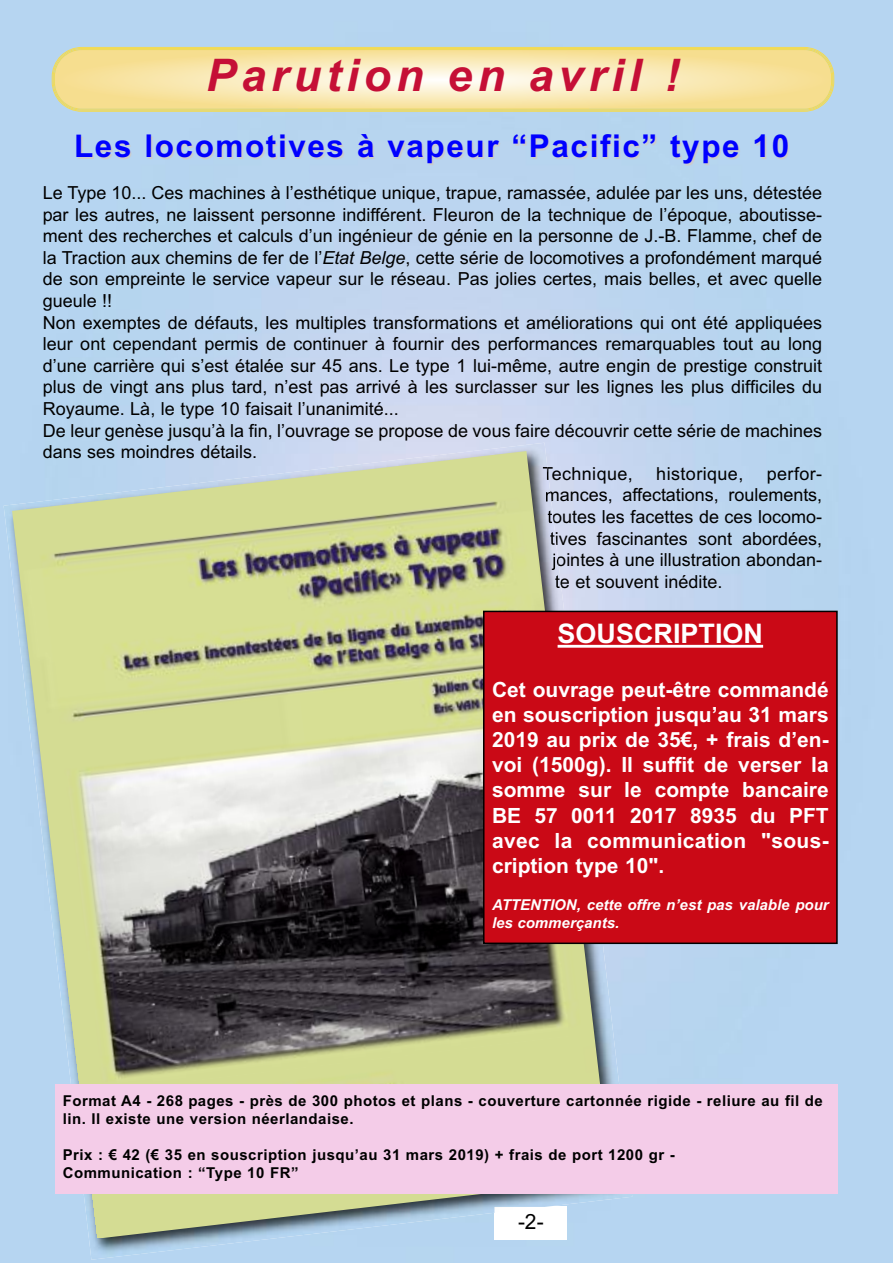
<style>
.page{position:relative;width:893px;height:1263px;background:#fff}
.page>*{position:absolute;margin:0;border:0;box-sizing:border-box;transform-origin:0 0}
.t1{font:italic 700 45px "Arial";letter-spacing:.11em;color:#c50f36}
.t2{font:700 31.5px "Arial";letter-spacing:.05em;color:#00f}
.t3{font:700 27px "Arial";color:#fff}
.t4{font:700 21px/25.2px "Arial";color:#fff;text-align:justify}
.t5{font:21px "Arial";color:#000}
.t6{font:18px "Arial";color:#000}
.t7{font:18px "Arial";letter-spacing:.02em;color:#000}
.t8{font:700 15px/18px "Arial";letter-spacing:.035em;color:#000}
.t9{font:italic 700 15px/18px "Arial";color:#fff}
.s1{font-style:italic}
</style>
<div class="page">
<svg style="left:51px;top:47px;width:784px;height:65px;background:#e1d87e"></svg>
<svg style="left:53px;top:48px;width:780px;height:63px;background:#e8d96d"></svg>
<svg style="left:53px;top:49px;width:779px;height:61px;background:#f7e6ab"></svg>
<img style="left:4px;top:443px;width:628px;height:817px">
<img style="left:12px;top:451px;width:599px;height:787px">
<div style="left:55px;top:1084px;width:783px;height:109px;background:#f4cce8"></div>
<div style="left:484px;top:611px;width:353px;height:332px;background:#ca0916"></div>
<div style="left:483px;top:611px;width:355px;height:333px;border:2px solid #000"></div>
<hr style="left:558px;top:645px;width:205px;height:3px;background:#fff">
<h1 class="t1" style="left:206px;top:50px;width:475px">Parution en avril !</h1>
<h2 class="t2" style="left:74px;top:128px;width:717px">Les locomotives à vapeur “Pacific” type 10</h2>
<p class="t6" style="left:43px;top:182px;width:781px">Le Type 10... Ces machines à l’esthétique unique, trapue, ramassée, adulée par les uns, détestée</p>
<p class="t6" style="left:43px;top:204px;width:781px">par les autres, ne laissent personne indifférent. Fleuron de la technique de l’époque, aboutisse-</p>
<p class="t6" style="left:43px;top:225px;width:781px">ment des recherches et calculs d’un ingénieur de génie en la personne de J.-B. Flamme, chef de</p>
<p class="t6" style="left:43px;top:247px;width:781px">la Traction aux chemins de fer de l’<span class="s1">Etat Belge</span>, cette série de locomotives a profondément marqué</p>
<p class="t6" style="left:43px;top:269px;width:781px">de son empreinte le service vapeur sur le réseau. Pas jolies certes, mais belles, et avec quelle</p>
<p class="t6" style="left:43px;top:290px;width:71px">gueule !!</p>
<p class="t6" style="left:43px;top:312px;width:781px">Non exemptes de défauts, les multiples transformations et améliorations qui ont été appliquées</p>
<p class="t6" style="left:43px;top:333px;width:781px">leur ont cependant permis de continuer à fournir des performances remarquables tout au long</p>
<p class="t6" style="left:43px;top:355px;width:781px">d’une carrière qui s’est étalée sur 45 ans. Le type 1 lui-même, autre engin de prestige construit</p>
<p class="t6" style="left:43px;top:377px;width:781px">plus de vingt ans plus tard, n’est pas arrivé à les surclasser sur les lignes les plus difficiles du</p>
<p class="t6" style="left:43px;top:398px;width:358px">Royaume. Là, le type 10 faisait l’unanimité...</p>
<p class="t6" style="left:43px;top:420px;width:781px">De leur genèse jusqu’à la fin, l’ouvrage se propose de vous faire découvrir cette série de machines</p>
<p class="t6" style="left:43px;top:441px;width:216px">dans ses moindres détails.</p>
<p class="t7" style="left:542px;top:463px;width:92px">Technique,</p>
<p class="t7" style="left:656px;top:463px;width:89px">historique,</p>
<p class="t6" style="left:767px;top:463px;width:57px">perfor-</p>
<p class="t6" style="left:545px;top:485px;width:279px">mances, affectations, roulements,</p>
<p class="t6" style="left:547px;top:506px;width:276px">toutes les facettes de ces locomo-</p>
<p class="t6" style="left:550px;top:528px;width:274px">tives fascinantes sont abordées,</p>
<p class="t6" style="left:552px;top:549px;width:271px">jointes à une illustration abondan-</p>
<p class="t6" style="left:555px;top:571px;width:169px">te et souvent inédite.</p>
<h3 class="t3" style="left:558px;top:618px;width:207px">SOUSCRIPTION</h3>
<p class="t4" style="left:492px;top:677px;width:338px">Cet ouvrage peut-être commandé en souscription jusqu’au 31 mars 2019 au prix de 35€, + frais d’en&shy;voi (1500g). Il suffit de verser la somme sur le compte bancaire BE 57 0011 2017 8935 du PFT avec la communication "sous&shy;cription type 10".</p>
<p class="t9" style="left:492px;top:896px;width:338px">ATTENTION, cette offre n’est pas valable pour les commerçants.</p>
<p class="t8" style="left:63px;top:1092px;width:762px">Format A4 - 268 pages - près de 300 photos et plans - couverture cartonnée rigide - reliure au fil de lin. Il existe une version néerlandaise.</p>
<p class="t8" style="left:63px;top:1146px;width:614px">Prix : € 42 (€ 35 en souscription jusqu’au 31 mars 2019) + frais de port 1200 gr -<br>Communication : “Type 10 FR”</p>
<p class="t5" style="left:518px;top:1209px;width:27px">-2-</p>
</div>
